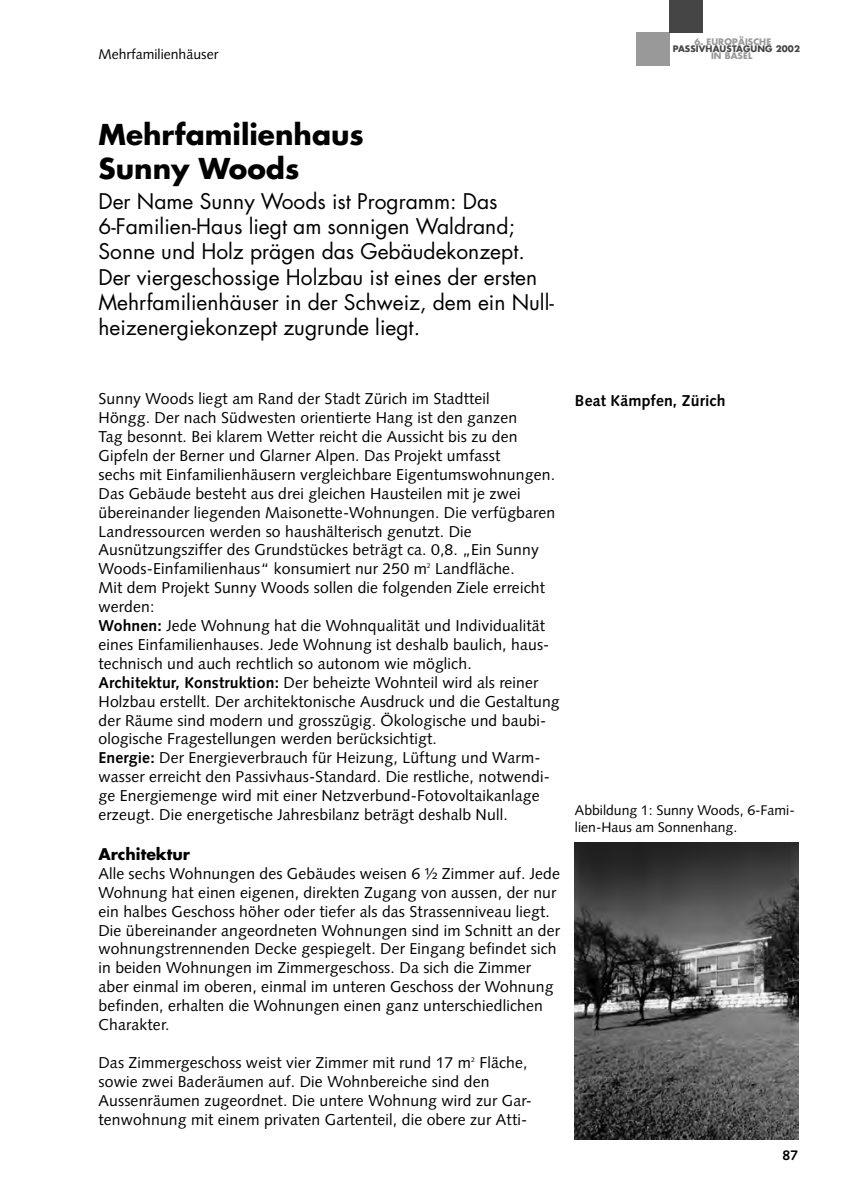
<style>
.page{position:relative;width:844px;height:1190px;background:#fff}
.page>*{position:absolute;margin:0;border:0;box-sizing:border-box;transform-origin:0 0}
.t1{font:700 28px/33.6px "Futura";color:#000}
.t2{font:21px/25.2px "Futura";color:#000}
.t3{font:15.75px/18.9px "Syntax";letter-spacing:.01em;color:#000}
.t4{font:700 15.75px "Syntax";letter-spacing:.01em;color:#000}
.t5{font:700 15.75px "Futura";color:#000}
.t6{font:14px/16.8px "Syntax";color:#000}
.t7{font:700 14px "Syntax";color:#000}
.t8{font:700 8.75px "Futura";letter-spacing:.01em;color:#999}
.t9{font:700 8.75px "Futura";letter-spacing:.01em;color:#454545}
.t10{font:6.83px "Syntax";color:#000}
.s1{font-weight:700}
</style>
<div class="page">
<div style="left:636px;top:32px;width:33px;height:34px;background:#999"></div>
<div style="left:669px;top:0;width:34px;height:32px;background:#454545"></div>
<img style="left:575px;top:842px;width:223px;height:298px">
<p class="t6" style="left:98px;top:47px;width:121px">Mehrfamilienhäuser</p>
<p class="t8" style="left:694px;top:37px;width:78px">6. EUROPÄISCHE</p>
<p class="t9" style="left:672px;top:44px;width:129px">PASSIVHAUSTAGUNG 2002</p>
<p class="t8" style="left:711px;top:51px;width:43px">IN BASEL</p>
<h1 class="t1" style="left:98px;top:120px;width:267px">Mehrfamilienhaus<br>Sunny Woods</h1>
<p class="t2" style="left:98px;top:190px;width:457px">Der Name Sunny Woods ist Programm: Das 6-Familien-Haus liegt am sonnigen Waldrand; Sonne und Holz prägen das Gebäudekonzept.<br>Der viergeschossige Holzbau ist eines der ersten Mehrfamilienhäuser in der Schweiz, dem ein Null&shy;heizenergiekonzept zugrunde liegt.</p>
<p class="t3" style="left:98px;top:391px;width:458px">Sunny Woods liegt am Rand der Stadt Zürich im Stadtteil<br>Höngg. Der nach Südwesten orientierte Hang ist den ganzen<br>Tag besonnt. Bei klarem Wetter reicht die Aussicht bis zu den Gipfeln der Berner und Glarner Alpen. Das Projekt umfasst<br>sechs mit Einfamilienhäusern vergleichbare Eigentumswohnungen.<br>Das Gebäude besteht aus drei gleichen Hausteilen mit je zwei übereinander liegenden Maisonette-Wohnungen. Die verfügbaren Landressourcen werden so haushälterisch genutzt. Die Ausnützungsziffer des Grundstückes beträgt ca. 0,8. „Ein Sunny Woods-Einfamilienhaus“ konsumiert nur 250 m</p>
<p class="t3" style="left:98px;top:561px;width:462px;text-indent:337px">Landfläche.<br>Mit dem Projekt Sunny Woods sollen die folgenden Ziele erreicht werden:<br><span class="s1">Wohnen:</span> Jede Wohnung hat die Wohnqualität und Individualität eines Einfamilienhauses. Jede Wohnung ist deshalb baulich, haus&shy;technisch und auch rechtlich so autonom wie möglich.<br><span class="s1">Architektur, Konstruktion:</span> Der beheizte Wohnteil wird als reiner Holzbau erstellt. Der architektonische Ausdruck und die Gestaltung der Räume sind modern und grosszügig. Ökologische und baubi&shy;ologische Fragestellungen werden berücksichtigt.<br><span class="s1">Energie:</span> Der Energieverbrauch für Heizung, Lüftung und Warm&shy;wasser erreicht den Passivhaus-Standard. Die restliche, notwendi&shy;ge Energiemenge wird mit einer Netzverbund-Fotovoltaikanlage erzeugt. Die energetische Jahresbilanz beträgt deshalb Null.</p>
<p class="t5" style="left:98px;top:847px;width:93px">Architektur</p>
<p class="t3" style="left:98px;top:865px;width:463px">Alle sechs Wohnungen des Gebäudes weisen 6 ½ Zimmer auf. Jede Wohnung hat einen eigenen, direkten Zugang von aussen, der nur ein halbes Geschoss höher oder tiefer als das Strassenniveau liegt.<br>Die übereinander angeordneten Wohnungen sind im Schnitt an der wohnungstrennenden Decke gespiegelt. Der Eingang befindet sich in beiden Wohnungen im Zimmergeschoss. Da sich die Zimmer aber einmal im oberen, einmal im unteren Geschoss der Wohnung befinden, erhalten die Wohnungen einen ganz unterschiedlichen Charakter.</p>
<p class="t3" style="left:98px;top:1054px;width:374px">Das Zimmergeschoss weist vier Zimmer mit rund 17 m</p>
<p class="t10" style="left:471px;top:1057px;width:5px">2</p>
<p class="t10" style="left:427px;top:563px;width:5px">2</p>
<p class="t3" style="left:98px;top:1054px;width:435px;text-indent:381px">Fläche, sowie zwei Baderäumen auf. Die Wohnbereiche sind den Aussenräumen zugeordnet. Die untere Wohnung wird zur Gar&shy;tenwohnung mit einem privaten Gartenteil, die obere zur Atti-</p>
<p class="t4" style="left:575px;top:394px;width:152px">Beat Kämpfen, Zürich</p>
<p class="t6" style="left:575px;top:804px;width:221px">Abbildung 1: Sunny Woods, 6-Fami&shy;lien-Haus am Sonnenhang.</p>
<p class="t7" style="left:782px;top:1150px;width:17px">87</p>
</div>
